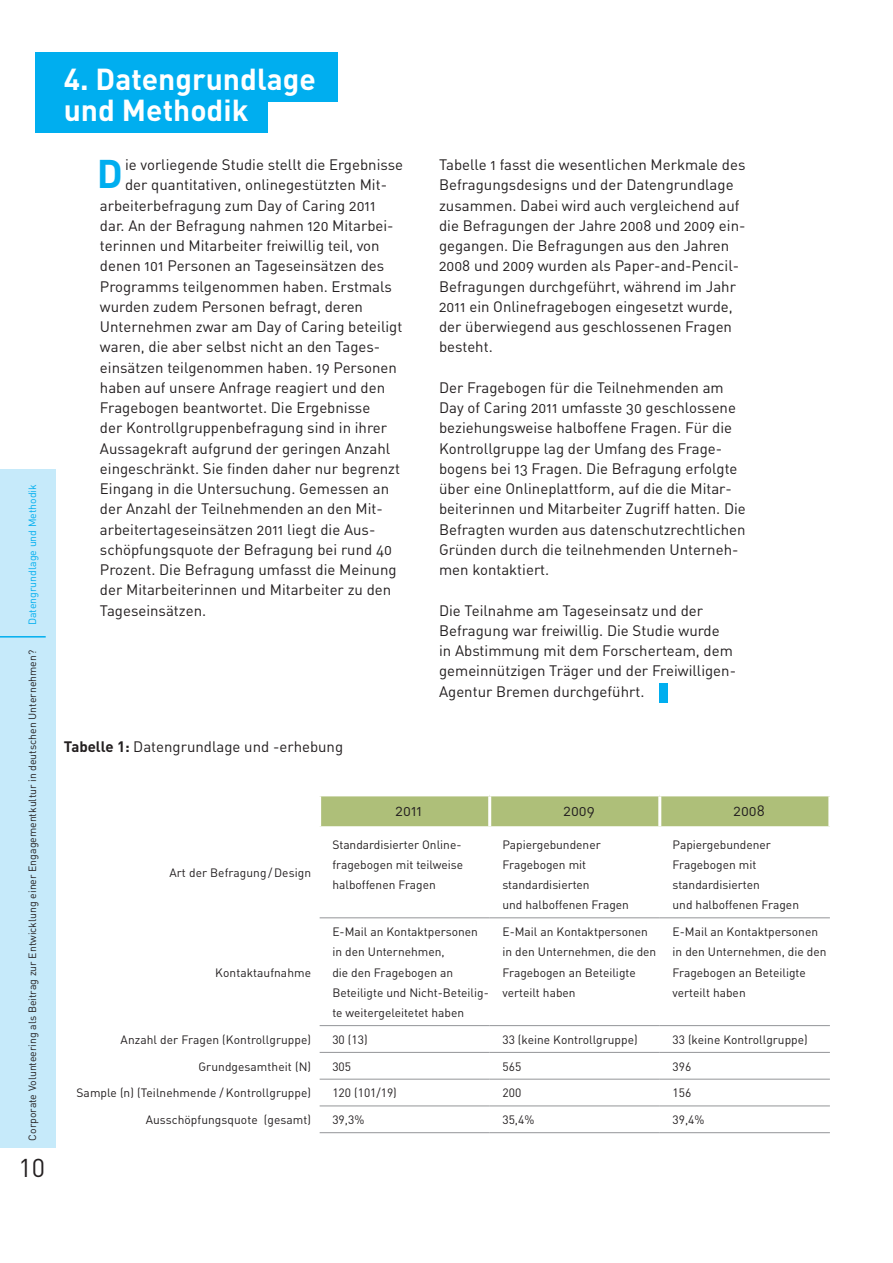
<style>
.page{position:relative;width:893px;height:1263px;background:#fff}
.page>*{position:absolute;margin:0;border:0;box-sizing:border-box;transform-origin:0 0}
.t1{font:700 39.6px "DIN";color:#00aeef}
.t2{font:700 30px/30.3px "DIN";color:#fff}
.t3{font:25.5px "DIN";color:#231f20}
.t4{font:15px/20.2px "DIN Regular Alternate";color:#231f20}
.t5{font:12px/20.2px "DIN";color:#231f20}
.t6{font:12px/20.2px "DIN Regular Alternate";color:#231f20}
.t7{font:10.5px "DIN";color:#231f20}
.t8{font:10.5px "DIN";color:#00aeef}
.s1{font-family:"DIN";font-weight:700}
</style>
<div class="page">
<div style="left:35px;top:52px;width:303px;height:50px;background:#00aeef"></div>
<div style="left:35px;top:83px;width:233px;height:50px;background:#00aeef"></div>
<div style="left:659px;top:684px;width:9px;height:19px;background:#00aeef"></div>
<div style="left:321px;top:796px;width:507px;height:30px;background:#aebf79"></div>
<hr style="left:488px;top:796px;width:3px;height:30px;background:#fff">
<hr style="left:658px;top:796px;width:3px;height:30px;background:#fff">
<hr style="left:320px;top:917px;width:170px;height:1px;background:#939598">
<hr style="left:490px;top:917px;width:170px;height:1px;background:#939598">
<hr style="left:660px;top:917px;width:170px;height:1px;background:#939598">
<hr style="left:320px;top:1025px;width:170px;height:1px;background:#939598">
<hr style="left:490px;top:1025px;width:170px;height:1px;background:#939598">
<hr style="left:660px;top:1025px;width:170px;height:1px;background:#939598">
<hr style="left:320px;top:1052px;width:170px;height:1px;background:#939598">
<hr style="left:490px;top:1052px;width:170px;height:1px;background:#939598">
<hr style="left:660px;top:1052px;width:170px;height:1px;background:#939598">
<hr style="left:320px;top:1079px;width:170px;height:1px;background:#939598">
<hr style="left:490px;top:1079px;width:170px;height:1px;background:#939598">
<hr style="left:660px;top:1079px;width:170px;height:1px;background:#939598">
<hr style="left:320px;top:1105px;width:170px;height:1px;background:#939598">
<hr style="left:490px;top:1105px;width:170px;height:1px;background:#939598">
<hr style="left:660px;top:1105px;width:170px;height:1px;background:#939598">
<hr style="left:320px;top:1132px;width:170px;height:1px;background:#939598">
<hr style="left:490px;top:1132px;width:170px;height:1px;background:#939598">
<hr style="left:660px;top:1132px;width:170px;height:1px;background:#939598">
<div style="left:0;top:469px;width:55px;height:678px;background:#c6eafa"></div>
<hr style="left:0;top:636px;width:46px;height:1px;background:#00aeef">
<p class="t8" style="left:26px;top:625px;width:142px;rotate:-90deg">Datengrundlage und Methodik</p>
<p class="t7" style="left:26px;top:1141px;width:492px;rotate:-90deg">Corporate Volunteering als Beitrag zur Entwicklung einer Engagementkultur in deutschen Unternehmen?</p>
<h3 class="t3" style="left:19px;top:1152px;width:28px">10</h3>
<h2 class="t2" style="left:64px;top:63px;width:254px">4. Datengrundlage und Methodik</h2>
<h1 class="t1" style="left:97px;top:148px;width:28px">D</h1>
<p class="t4" style="left:125px;top:154px;width:280px">ie vorliegende Studie stellt die Ergebnisse</p>
<p class="t4" style="left:125px;top:175px;width:264px">der quantitativen, onlinegestützten Mit-</p>
<p class="t4" style="left:100px;top:195px;width:277px">arbeiterbefragung zum Day of Caring 2011</p>
<p class="t4" style="left:100px;top:215px;width:295px">dar. An der Befragung nahmen 120 Mitarbei-</p>
<p class="t4" style="left:100px;top:235px;width:281px">terinnen und Mitarbeiter freiwillig teil, von</p>
<p class="t4" style="left:100px;top:256px;width:286px">denen 101 Personen an Tageseinsätzen des</p>
<p class="t4" style="left:100px;top:276px;width:294px">Programms teilgenommen haben. Erstmals</p>
<p class="t4" style="left:100px;top:296px;width:265px">wurden zudem Personen befragt, deren</p>
<p class="t4" style="left:100px;top:316px;width:304px">Unternehmen zwar am Day of Caring beteiligt</p>
<p class="t4" style="left:100px;top:337px;width:282px">waren, die aber selbst nicht an den Tages-</p>
<p class="t4" style="left:100px;top:357px;width:299px">einsätzen teilgenommen haben. 19 Personen</p>
<p class="t4" style="left:100px;top:377px;width:287px">haben auf unsere Anfrage reagiert und den</p>
<p class="t4" style="left:100px;top:397px;width:272px">Fragebogen beantwortet. Die Ergebnisse</p>
<p class="t4" style="left:100px;top:418px;width:289px">der Kontrollgruppenbefragung sind in ihrer</p>
<p class="t4" style="left:100px;top:438px;width:292px">Aussagekraft aufgrund der geringen Anzahl</p>
<p class="t4" style="left:100px;top:458px;width:302px">eingeschränkt. Sie finden daher nur begrenzt</p>
<p class="t4" style="left:100px;top:478px;width:291px">Eingang in die Untersuchung. Gemessen an</p>
<p class="t4" style="left:100px;top:499px;width:285px">der Anzahl der Teilnehmenden an den Mit-</p>
<p class="t4" style="left:100px;top:519px;width:277px">arbeitertageseinsätzen 2011 liegt die Aus-</p>
<p class="t4" style="left:100px;top:539px;width:294px">schöpfungsquote der Befragung bei rund 40</p>
<p class="t4" style="left:100px;top:559px;width:298px">Prozent. Die Befragung umfasst die Meinung</p>
<p class="t4" style="left:100px;top:580px;width:293px">der Mitarbeiterinnen und Mitarbeiter zu den</p>
<p class="t4" style="left:100px;top:600px;width:105px">Tageseinsätzen.</p>
<p class="t4" style="left:64px;top:736px;width:281px"><span class="s1">Tabelle 1:</span> Datengrundlage und -erhebung</p>
<p class="t4" style="left:439px;top:154px;width:308px">Tabelle 1 fasst die wesentlichen Merkmale des Befragungsdesigns und der Datengrundlage zusammen. Dabei wird auch vergleichend auf die Befragungen der Jahre 2008 und 2009 ein&shy;gegangen. Die Befragungen aus den Jahren 2008 und 2009 wurden als Paper-and-Pencil-Befragungen durchgeführt, während im Jahr 2011 ein Onlinefragebogen eingesetzt wurde, der überwiegend aus geschlossenen Fragen besteht.</p>
<p class="t4" style="left:439px;top:377px;width:308px">Der Fragebogen für die Teilnehmenden am Day of Caring 2011 umfasste 30 geschlossene beziehungsweise halboffene Fragen. Für die Kontrollgruppe lag der Umfang des Frage&shy;bogens bei 13 Fragen. Die Befragung erfolgte über eine Onlineplattform, auf die die Mitar&shy;beiterinnen und Mitarbeiter Zugriff hatten. Die Befragten wurden aus datenschutzrechtlichen Gründen durch die teilnehmenden Unterneh&shy;men kontaktiert.</p>
<p class="t4" style="left:439px;top:600px;width:299px">Die Teilnahme am Tageseinsatz und der Befragung war freiwillig. Die Studie wurde<br>in Abstimmung mit dem Forscherteam, dem gemeinnützigen Träger und der Freiwilligen-Agentur Bremen durchgeführt.</p>
<p class="t6" style="left:169px;top:862px;width:143px">Art der Befragung/Design</p>
<p class="t6" style="left:215px;top:962px;width:97px">Kontaktaufnahme</p>
<p class="t4" style="left:396px;top:800px;width:28px">2011</p>
<p class="t4" style="left:563px;top:800px;width:33px">2009</p>
<p class="t4" style="left:733px;top:800px;width:33px">2008</p>
<p class="t6" style="left:332px;top:834px;width:132px">Standardisierter Online&shy;fragebogen mit teilweise halboffenen Fragen</p>
<p class="t6" style="left:502px;top:834px;width:128px">Papiergebundener<br>Fragebogen mit standardisierten<br>und halboffenen Fragen</p>
<p class="t6" style="left:673px;top:834px;width:128px">Papiergebundener<br>Fragebogen mit standardisierten<br>und halboffenen Fragen</p>
<p class="t5" style="left:332px;top:921px;width:158px">E-Mail an Kontaktpersonen in den Unternehmen,<br>die den Fragebogen an<br>Beteiligte und Nicht-Beteilig&shy;te weitergeleitetet haben</p>
<p class="t5" style="left:502px;top:921px;width:155px">E-Mail an Kontaktpersonen in den Unternehmen, die den<br>Fragebogen an Beteiligte verteilt haben</p>
<p class="t5" style="left:673px;top:921px;width:155px">E-Mail an Kontaktpersonen in den Unternehmen, die den<br>Fragebogen an Beteiligte verteilt haben</p>
<p class="t6" style="left:121px;top:1029px;width:192px">Anzahl der Fragen (Kontrollgruppe)</p>
<p class="t5" style="left:332px;top:1029px;width:37px">30 (13)</p>
<p class="t5" style="left:502px;top:1029px;width:137px">33 (keine Kontrollgruppe)</p>
<p class="t5" style="left:673px;top:1029px;width:137px">33 (keine Kontrollgruppe)</p>
<p class="t6" style="left:198px;top:1056px;width:114px">Grundgesamtheit (N)</p>
<p class="t5" style="left:332px;top:1056px;width:20px">305</p>
<p class="t5" style="left:502px;top:1056px;width:20px">565</p>
<p class="t5" style="left:673px;top:1056px;width:20px">396</p>
<p class="t6" style="left:77px;top:1083px;width:236px">Sample (n) (Teilnehmende / Kontrollgruppe)</p>
<p class="t5" style="left:332px;top:1083px;width:66px">120 (101/19)</p>
<p class="t5" style="left:502px;top:1083px;width:20px">200</p>
<p class="t5" style="left:673px;top:1083px;width:20px">156</p>
<p class="t6" style="left:146px;top:1109px;width:167px">Ausschöpfungsquote (gesamt)</p>
<p class="t5" style="left:332px;top:1109px;width:33px">39,3%</p>
<p class="t5" style="left:502px;top:1109px;width:33px">35,4%</p>
<p class="t5" style="left:672px;top:1109px;width:33px">39,4%</p>
</div>
